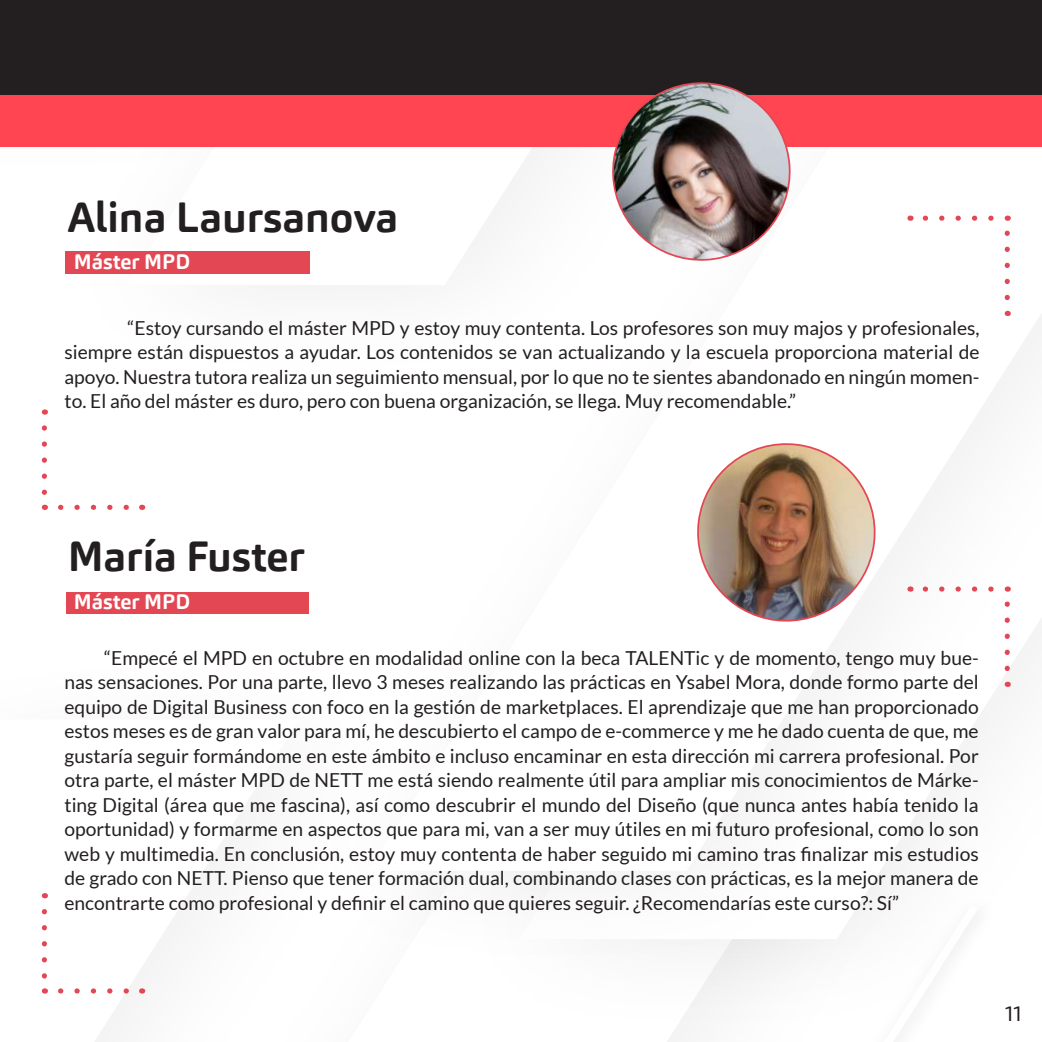
<style>
.page{position:relative;width:1042px;height:1042px;background:#fff}
.page>*{position:absolute;margin:0;border:0;box-sizing:border-box;transform-origin:0 0}
.t1{font:700 42px "Carnas";color:#231f20}
.t2{font:700 21px "Carnas";color:#fff}
.t3{font:21px "Exo 2";color:#231f20}
.t4{font:19.25px/24.5px "Lato";color:#231f20;text-align:justify}
</style>
<div class="page">
<img style="left:41px;top:844px;width:180px;height:198px">
<img style="left:221px;top:146px;width:754px;height:864px">
<svg style="left:368px;top:146px;width:674px;height:725px"></svg>
<div style="left:0;top:43px;width:1042px;height:103px;background:#ff4452"></div>
<div style="left:66px;top:252px;width:244px;height:22px;background:#e34754"></div>
<div style="left:66px;top:592px;width:243px;height:22px;background:#e34754"></div>
<img style="left:691px;top:437px;width:191px;height:189px">
<div style="left:0;top:0;width:1042px;height:94px;background:#231f20"></div>
<svg style="left:42px;top:428px;width:5px;height:67px"></svg>
<svg style="left:61px;top:505px;width:68px;height:5px"></svg>
<svg style="left:61px;top:988px;width:73px;height:5px"></svg>
<svg style="left:42px;top:911px;width:5px;height:82px"></svg>
<svg style="left:918px;top:215px;width:73px;height:6px"></svg>
<svg style="left:1004px;top:215px;width:6px;height:82px"></svg>
<svg style="left:918px;top:586px;width:73px;height:6px"></svg>
<svg style="left:1004px;top:586px;width:6px;height:82px"></svg>
<img style="left:610px;top:82px;width:182px;height:180px">
<h1 class="t1" style="left:68px;top:190px;width:332px">Alina Laursanova</h1>
<p class="t2" style="left:74px;top:248px;width:118px">Máster MPD</p>
<p class="t4" style="left:64px;top:315px;width:916px;text-indent:63px">“Estoy cursando el máster MPD y estoy muy contenta. Los profesores son muy majos y profesionales, siempre están dispuestos a ayudar. Los contenidos se van actualizando y la escuela proporciona material de apoyo. Nuestra tutora realiza un seguimiento mensual, por lo que no te sientes abandonado en ningún momen&shy;to. El año del máster es duro, pero con buena organización, se llega. Muy recomendable.”</p>
<h1 class="t1" style="left:68px;top:530px;width:239px">María Fuster</h1>
<p class="t2" style="left:74px;top:588px;width:118px">Máster MPD</p>
<p class="t4" style="left:64px;top:645px;width:916px;text-indent:40px">“Empecé el MPD en octubre en modalidad online con la beca TALENTic y de momento, tengo muy bue&shy;nas sensaciones. Por una parte, llevo 3 meses realizando las prácticas en Ysabel Mora, donde formo parte del equipo de Digital Business con foco en la gestión de marketplaces. El aprendizaje que me han proporcionado estos meses es de gran valor para mí, he descubierto el campo de e-commerce y me he dado cuenta de que, me gustaría seguir formándome en este ámbito e incluso encaminar en esta dirección mi carrera profesional. Por otra parte, el máster MPD de NETT me está siendo realmente útil para ampliar mis conocimientos de Márke&shy;ting Digital (área que me fascina), así como descubrir el mundo del Diseño (que nunca antes había tenido la oportunidad) y formarme en aspectos que para mi, van a ser muy útiles en mi futuro profesional, como lo son web y multimedia. En conclusión, estoy muy contenta de haber seguido mi camino tras finalizar mis estudios de grado con NETT. Pienso que tener formación dual, combinando clases con prácticas, es la mejor manera de encontrarte como profesional y definir el camino que quieres seguir. ¿Recomendarías este curso?: Sí”</p>
<p class="t3" style="left:1005px;top:999px;width:18px">11</p>
</div>
